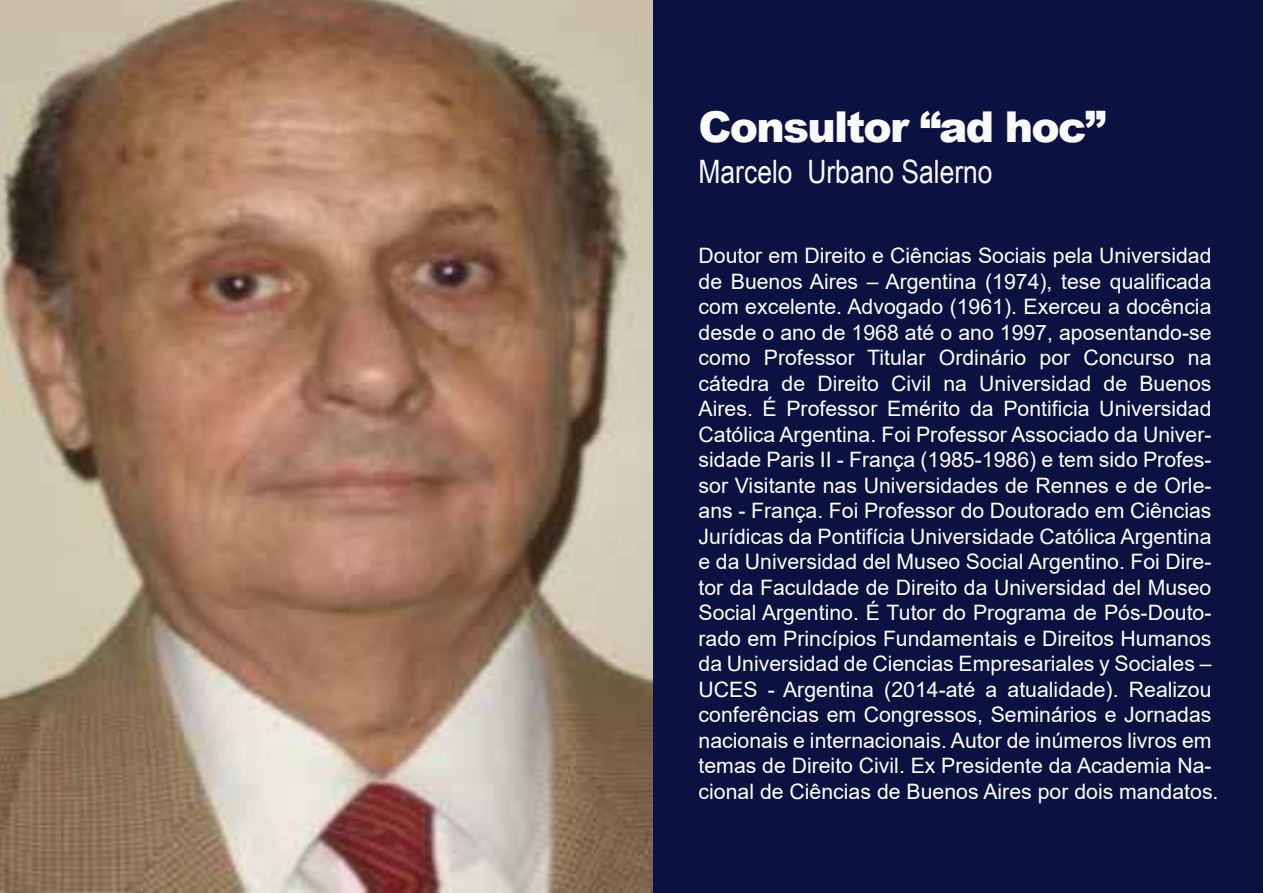
<style>
.page{position:relative;width:1263px;height:893px;background:#fff}
.page>*{position:absolute;margin:0;border:0;box-sizing:border-box;transform-origin:0 0}
.t1{font:900 42.6px "Arial";letter-spacing:-.04em;color:#f9f9f8}
.t2{font:32.25px "Arial Narrow";color:#f9f9f8}
.t3{font:21.3px/25.5px "Arial";color:#fff}
</style>
<div class="page">
<div style="left:2px;top:0;width:1261px;height:893px;background:#0b1140"></div>
<img style="left:0;top:0;width:653px;height:893px">
<h1 class="t1" style="left:698px;top:95px;width:409px">Consultor “ad hoc”</h1>
<h2 class="t2" style="left:698px;top:148px;width:296px">Marcelo Urbano Salerno</h2>
<p class="t3" style="left:698px;top:243px;width:521px">Doutor em Direito e Ciências Sociais pela Universidad de Buenos Aires – Argentina (1974), tese qualificada com excelente. Advogado (1961). Exerceu a docência desde o ano de 1968 até o ano 1997, aposentando-se como Professor Titular Ordinário por Concurso na cátedra de Direito Civil na Universidad de Buenos Aires. É Professor Emérito da Pontificia Universidad Católica Argentina. Foi Professor Associado da Univer&shy;sidade Paris II - França (1985-1986) e tem sido Profes&shy;sor Visitante nas Universidades de Rennes e de Orle&shy;ans - França. Foi Professor do Doutorado em Ciências Jurídicas da Pontifícia Universidade Católica Argentina e da Universidad del Museo Social Argentino. Foi Dire&shy;tor da Faculdade de Direito da Universidad del Museo Social Argentino. É Tutor do Programa de Pós-Douto&shy;rado em Princípios Fundamentais e Direitos Humanos da Universidad de Ciencias Empresariales y Sociales – UCES - Argentina (2014-até a atualidade). Realizou conferências em Congressos, Seminários e Jornadas nacionais e internacionais. Autor de inúmeros livros em temas de Direito Civil. Ex Presidente da Academia Na&shy;cional de Ciências de Buenos Aires por dois mandatos.</p>
</div>
